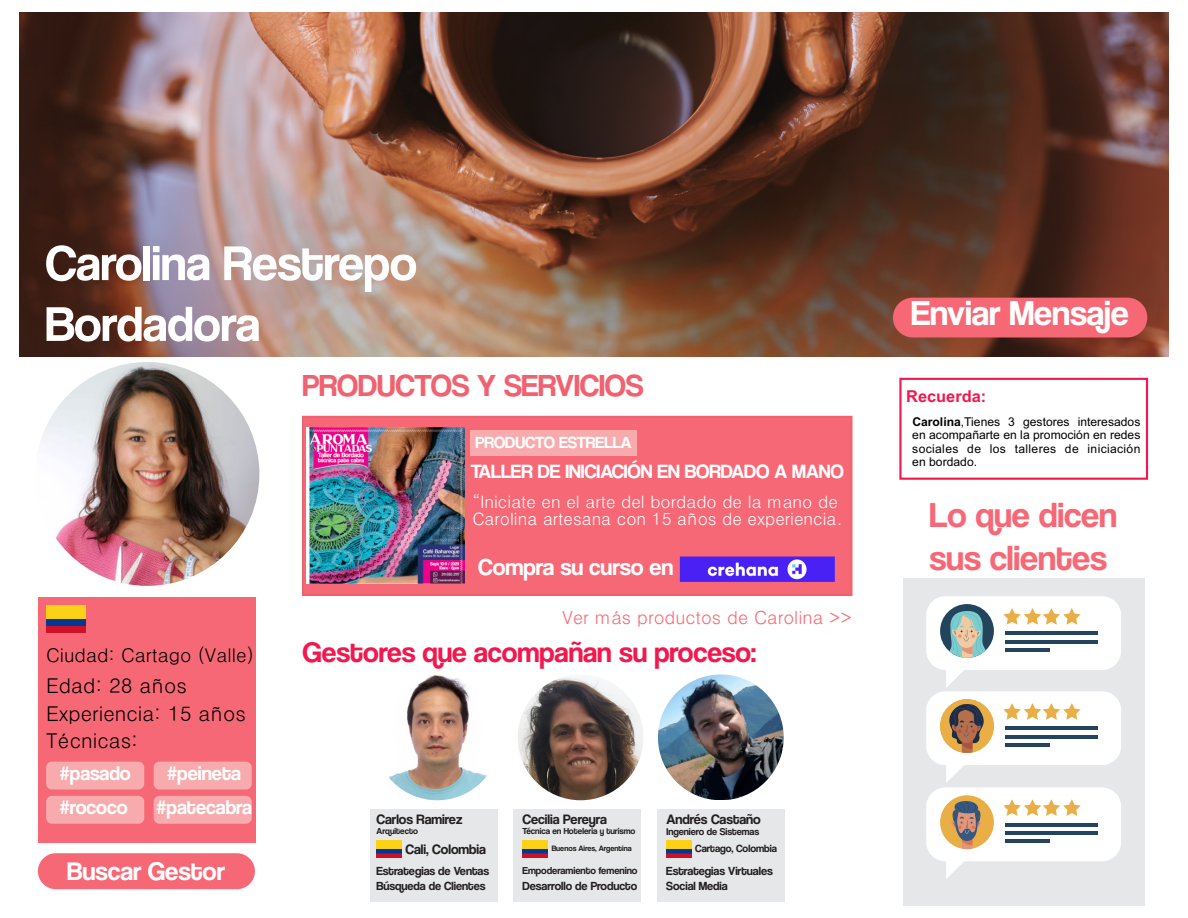
<style>
.page{position:relative;width:1188px;height:918px;background:#fff}
.page>*{position:absolute;margin:0;border:0;box-sizing:border-box;transform-origin:0 0}
.t1{font:50.7px/60.8px "Coolvetica Rg";color:#fff}
.t2{font:36px/43.2px "Coolvetica Rg";color:#f66875}
.t3{font:36px "Coolvetica Rg";color:#fff}
.t4{font:31.65px "Coolvetica Rg";color:#f16270}
.t5{font:29.25px "Coolvetica Rg";color:#f2184e}
.t6{font:26.4px "Coolvetica Rg";color:#fff}
.t7{font:23.85px "Coolvetica Rg";color:#fff}
.t8{font:20.4px/26.2px "Dotum";color:#000}
.t9{font:20.4px "Coolvetica Rg";color:#fff}
.t10{font:19.95px "Coolvetica Rg";color:#fff}
.t11{font:18.9px "Dotum";color:#000}
.t12{font:18px "Dotum";color:#f66875}
.t13{font:16.95px/17px "Dotum";color:#fff}
.t14{font:16.8px "Coolvetica Rg";color:#fff}
.t15{font:700 16.35px "Arial";color:#f2184e}
.t16{font:14.1px "Coolvetica Rg";color:#231f20}
.t17{font:12.15px/13.5px "Arial";letter-spacing:.025em;color:#000;text-align:justify}
.t18{font:12.15px "Coolvetica Rg";color:#231f20}
.t19{font:10.8px "Coolvetica Rg";color:#231f20}
.t20{font:10.5px "Coolvetica Rg";color:#231f20}
.t21{font:10.2px "Coolvetica Rg";color:#231f20}
.t22{font:9px "Coolvetica Rg";color:#231f20}
.t23{font:8.1px "Coolvetica Rg";color:#231f20}
.s1{font-weight:700}
</style>
<div class="page">
<img style="left:20px;top:13px;width:1148px;height:344px">
<div style="left:39px;top:597px;width:217px;height:246px;background:#f66875"></div>
<img style="left:36px;top:362px;width:223px;height:224px;border-radius:50%">
<div style="left:903px;top:578px;width:242px;height:327px;background:#e6e7e8"></div>
<img style="left:46px;top:605px;width:40px;height:28px">
<div style="left:302px;top:415px;width:551px;height:181px;background:#f66875"></div>
<div style="left:370px;top:810px;width:128px;height:92px;background:#e6e7e8"></div>
<div style="left:513px;top:810px;width:128px;height:92px;background:#e6e7e8"></div>
<div style="left:657px;top:810px;width:128px;height:92px;background:#e6e7e8"></div>
<img style="left:518px;top:675px;width:125px;height:125px;border-radius:50%">
<img style="left:658px;top:675px;width:125px;height:125px;border-radius:50%">
<img style="left:377px;top:841px;width:24px;height:17px">
<img style="left:523px;top:841px;width:24px;height:17px">
<img style="left:667px;top:841px;width:24px;height:17px">
<img style="left:680px;top:556px;width:155px;height:26px">
<div style="left:471px;top:430px;width:166px;height:25px;background:#f8abad"></div>
<img style="left:306px;top:428px;width:159px;height:156px">
<div style="left:926px;top:596px;width:195px;height:74px;background:#fff;border-radius:19px"></div>
<div style="left:940px;top:604px;width:54px;height:54px;background:#22455d;border-radius:50%"></div>
<svg style="left:941px;top:609px;width:46px;height:79px"></svg>
<svg style="left:1003px;top:608px;width:78px;height:17px"></svg>
<hr style="left:1006px;top:632px;width:92px;height:3px;background:#22455d">
<hr style="left:1006px;top:640px;width:92px;height:4px;background:#22455d">
<hr style="left:1006px;top:648px;width:44px;height:3px;background:#22455d">
<div style="left:926px;top:787px;width:195px;height:74px;background:#fff;border-radius:19px"></div>
<div style="left:940px;top:795px;width:54px;height:54px;background:#e9af46;border-radius:50%"></div>
<svg style="left:946px;top:799px;width:37px;height:80px"></svg>
<svg style="left:1003px;top:799px;width:78px;height:17px"></svg>
<hr style="left:1006px;top:823px;width:92px;height:3px;background:#22455d">
<hr style="left:1006px;top:832px;width:92px;height:3px;background:#22455d">
<hr style="left:1006px;top:839px;width:44px;height:4px;background:#22455d">
<div style="left:926px;top:691px;width:195px;height:74px;background:#fff;border-radius:19px"></div>
<div style="left:940px;top:699px;width:54px;height:54px;background:#e9af46;border-radius:50%"></div>
<svg style="left:945px;top:704px;width:42px;height:79px"></svg>
<svg style="left:1003px;top:703px;width:78px;height:17px"></svg>
<hr style="left:1006px;top:727px;width:92px;height:3px;background:#22455d">
<hr style="left:1006px;top:735px;width:92px;height:4px;background:#22455d">
<hr style="left:1006px;top:743px;width:44px;height:3px;background:#22455d">
<div style="left:38px;top:853px;width:217px;height:36px;background:#f66875;border-radius:18px"></div>
<div style="left:46px;top:796px;width:98px;height:28px;background:#f8abad;border-radius:6px"></div>
<div style="left:46px;top:762px;width:98px;height:28px;background:#f8abad;border-radius:6px"></div>
<div style="left:154px;top:762px;width:98px;height:28px;background:#f8abad;border-radius:6px"></div>
<div style="left:154px;top:796px;width:98px;height:28px;background:#f8abad;border-radius:6px"></div>
<svg style="left:899px;top:377px;width:250px;height:103px"></svg>
<div style="left:893px;top:298px;width:254px;height:39px;background:#f66875;border-radius:20px"></div>
<img style="left:388px;top:675px;width:99px;height:125px">
<h1 class="t1" style="left:45px;top:236px;width:373px">Carolina Restrepo<br>Bordadora</h1>
<h3 class="t4" style="left:302px;top:372px;width:343px">PRODUCTOS Y SERVICIOS</h3>
<h3 class="t14" style="left:476px;top:435px;width:158px">PRODUCTO ESTRELLA</h3>
<h3 class="t10" style="left:471px;top:462px;width:374px">TALLER DE INICIACIÓN EN BORDADO A MANO</h3>
<h3 class="t13" style="left:472px;top:494px;width:372px">“Iniciate en el arte del bordado de la mano de<br>Carolina artesana con 15 años de experiencia.</h3>
<h3 class="t11" style="left:46px;top:646px;width:209px">Ciudad: Cartago (Valle)</h3>
<h3 class="t8" style="left:46px;top:672px;width:142px">Edad: 28 años</h3>
<h3 class="t8" style="left:46px;top:701px;width:201px">Experiencia: 15 años<br>Técnicas:</h3>
<h3 class="t9" style="left:60px;top:764px;width:73px">#pasado</h3>
<h3 class="t9" style="left:167px;top:764px;width:75px">#peineta</h3>
<h3 class="t9" style="left:60px;top:799px;width:69px">#rococo</h3>
<h3 class="t9" style="left:157px;top:799px;width:97px">#patecabra</h3>
<h3 class="t6" style="left:67px;top:860px;width:159px">Buscar Gestor</h3>
<h3 class="t7" style="left:478px;top:556px;width:197px">Compra su curso en</h3>
<h3 class="t12" style="left:562px;top:608px;width:291px">Ver más productos de Carolina &gt;&gt;</h3>
<h3 class="t5" style="left:303px;top:640px;width:455px">Gestores que acompañan su proceso:</h3>
<p class="t16" style="left:376px;top:813px;width:87px">Carlos Ramirez</p>
<p class="t16" style="left:523px;top:813px;width:86px">Cecilia Pereyra</p>
<p class="t16" style="left:666px;top:813px;width:96px">Andrés Castaño</p>
<p class="t21" style="left:666px;top:827px;width:94px">Ingeniero de Sistemas</p>
<p class="t18" style="left:376px;top:866px;width:114px">Estrategias de Ventas</p>
<p class="t20" style="left:523px;top:866px;width:116px">Empoderamiento femenino</p>
<p class="t18" style="left:666px;top:866px;width:108px">Estrategias Virtuales</p>
<p class="t18" style="left:376px;top:881px;width:111px">Búsqueda de Clientes</p>
<p class="t18" style="left:522px;top:881px;width:116px">Desarrollo de Producto</p>
<p class="t18" style="left:666px;top:881px;width:63px">Social Media</p>
<p class="t22" style="left:377px;top:827px;width:43px">Arquitecto</p>
<p class="t22" style="left:523px;top:827px;width:114px">Técnica en Hoteleria y turismo</p>
<p class="t16" style="left:406px;top:843px;width:82px">Cali, Colombia</p>
<p class="t23" style="left:552px;top:845px;width:81px">Buenos Aires, Argentina</p>
<p class="t19" style="left:695px;top:844px;width:83px">Cartago, Colombia</p>
<h2 class="t3" style="left:911px;top:298px;width:219px">Enviar Mensaje</h2>
<h3 class="t15" style="left:906px;top:390px;width:82px">Recuerda:</h3>
<p class="t17" style="left:912px;top:416px;width:230px"><span class="s1">Carolina</span>,Tienes 3 gestores interesados en acompañarte en la promoción en redes sociales de los talleres de iniciación en bordado.</p>
<h2 class="t2" style="left:930px;top:496px;width:189px">Lo que dicen sus clientes</h2>
</div>
